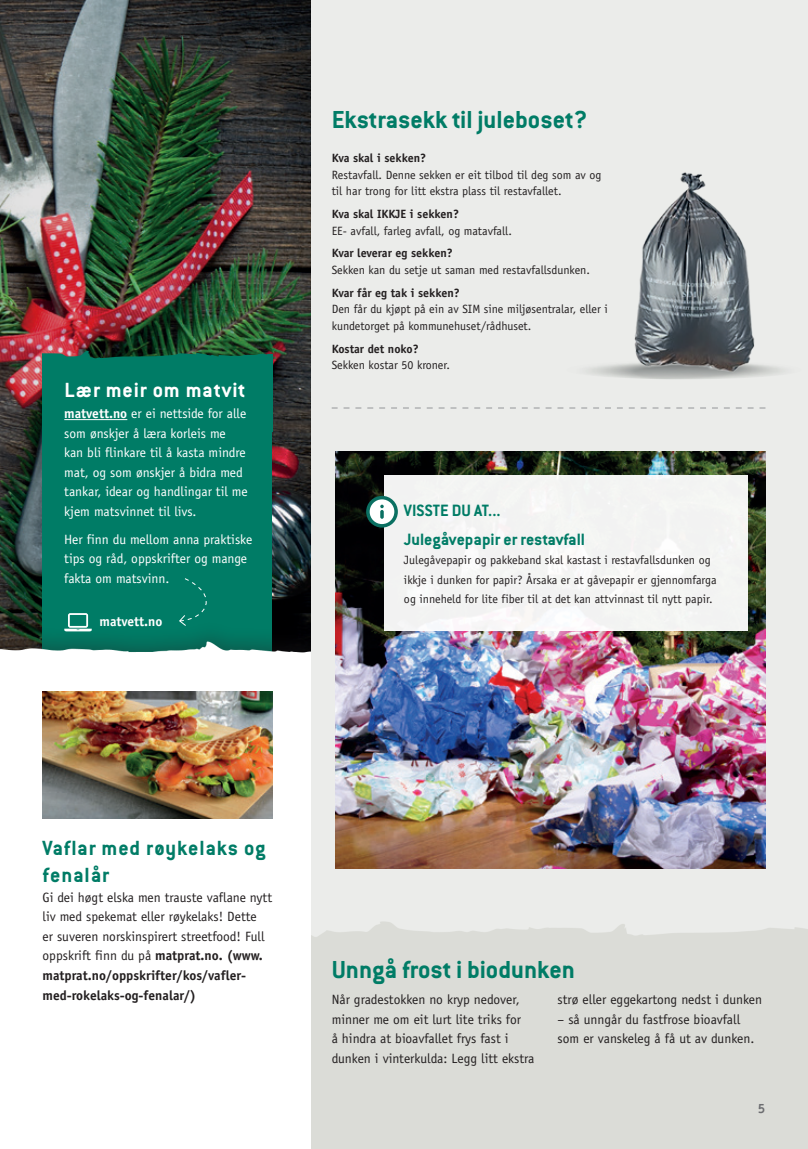
<style>
.page{position:relative;width:808px;height:1149px;background:#fff}
.page>*{position:absolute;margin:0;border:0;box-sizing:border-box;transform-origin:0 0}
.t1{font:700 27px "Conduit ITC";color:#007c66}
.t2{font:700 22.5px/27px "Conduit ITC";letter-spacing:.04em;color:#007c66}
.t3{font:700 22.5px "Conduit ITC";letter-spacing:.04em;color:#fff}
.t4{font:700 18px/28px "Conduit ITC";color:#007c66}
.t5{font:13.5px/19.5px "Officina Sans";color:#231f20}
.t6{font:13.5px/19.5px "Officina Sans";color:#fff}
.t7{font:700 13.5px "Officina Sans";color:#fff}
.t8{font:700 13.5px "Officina Sans";color:#6c6d70}
.t9{font:12px/16.5px "Officina Sans";color:#231f20}
.t10{font:700 12px "Officina Sans";color:#231f20}
.s1{font-weight:700}
</style>
<div class="page">
<div style="left:310px;top:935px;width:498px;height:213px;background:#dbdcd7"></div>
<div style="left:310px;top:0;width:498px;height:945px;background:#ebecea"></div>
<img style="left:256px;top:0;width:54px;height:621px">
<img style="left:310px;top:906px;width:498px;height:112px">
<img style="left:0;top:0;width:256px;height:621px">
<div style="left:43px;top:401px;width:229px;height:299px;background:#007c66"></div>
<img style="left:0;top:621px;width:310px;height:125px">
<img style="left:335px;top:452px;width:430px;height:416px">
<div style="left:385px;top:475px;width:363px;height:156px;background:#f3f4f3"></div>
<img style="left:43px;top:340px;width:229px;height:81px">
<hr style="left:64px;top:419px;width:63px;height:1px;background:#fff">
<svg style="left:64px;top:613px;width:28px;height:18px"></svg>
<svg style="left:178px;top:578px;width:41px;height:48px"></svg>
<img style="left:43px;top:691px;width:229px;height:127px">
<img style="left:622px;top:172px;width:143px;height:203px">
<svg style="left:332px;top:407px;width:433px;height:1px"></svg>
<svg style="left:366px;top:495px;width:32px;height:32px"></svg>
<h2 class="t3" style="left:65px;top:376px;width:182px">Lær meir om matvit</h2>
<p class="t6" style="left:64px;top:404px;width:185px"><span class="s1">matvett.no</span> er ei nettside for alle som ønskjer å læra korleis me kan bli flinkare til å kasta mindre mat, og som ønskjer å bidra med tankar, idear og handlingar til me kjem matsvinnet til livs.</p>
<p class="t6" style="left:64px;top:529px;width:189px">Her finn du mellom anna praktiske tips og råd, oppskrifter og mange fakta om matsvinn.</p>
<p class="t7" style="left:99px;top:613px;width:64px">matvett.no</p>
<h1 class="t1" style="left:332px;top:103px;width:257px">Ekstrasekk til juleboset?</h1>
<p class="t10" style="left:332px;top:150px;width:96px">Kva skal i sekken?</p>
<p class="t9" style="left:332px;top:166px;width:271px">Restavfall. Denne sekken er eit tilbod til deg som av og til har trong for litt ekstra plass til restavfallet.</p>
<p class="t10" style="left:332px;top:206px;width:129px">Kva skal IKKJE i sekken?</p>
<p class="t9" style="left:332px;top:222px;width:182px">EE- avfall, farleg avfall, og matavfall.</p>
<p class="t10" style="left:332px;top:246px;width:123px">Kvar leverar eg sekken?</p>
<p class="t9" style="left:332px;top:261px;width:260px">Sekken kan du setje ut saman med restavfallsdunken.</p>
<p class="t10" style="left:332px;top:285px;width:130px">Kvar får eg tak i sekken?</p>
<p class="t9" style="left:332px;top:301px;width:278px">Den får du kjøpt på ein av SIM sine miljøsentralar, eller i kundetorget på kommunehuset/rådhuset.</p>
<p class="t10" style="left:332px;top:341px;width:89px">Kostar det noko?</p>
<p class="t9" style="left:332px;top:357px;width:120px">Sekken kostar 50 kroner.</p>
<h3 class="t4" style="left:404px;top:496px;width:183px">VISSTE DU AT...<br>Julegåvepapir er restavfall</h3>
<p class="t9" style="left:404px;top:550px;width:314px;line-height:19.5px">Julegåvepapir og pakkeband skal kastast i restavfallsdunken og ikkje i dunken for papir? Årsaka er at gåvepapir er gjennomfarga og inneheld for lite fiber til at det kan attvinnast til nytt papir.</p>
<h2 class="t2" style="left:43px;top:834px;width:225px">Vaflar med røykelaks og fenalår</h2>
<p class="t5" style="left:43px;top:887px;width:231px">Gi dei høgt elska men trauste vaflane nytt liv med spekemat eller røykelaks! Dette<br>er suveren norskinspirert streetfood! Full oppskrift finn du på <span class="s1">matprat.no. (www. matprat.no/oppskrifter/kos/vafler&shy;med-rokelaks-og-fenalar/)</span></p>
<h1 class="t1" style="left:332px;top:953px;width:245px">Unngå frost i biodunken</h1>
<p class="t5" style="left:332px;top:989px;width:204px">Når gradestokken no kryp nedover, minner me om eit lurt lite triks for<br>å hindra at bioavfallet frys fast i dunken i vinterkulda: Legg litt ekstra</p>
<p class="t5" style="left:558px;top:989px;width:206px">strø eller eggekartong nedst i dunken</p>
<p class="t5" style="left:558px;top:1009px;width:198px">– så unngår du fastfrose bioavfall som er vanskeleg å få ut av dunken.</p>
<p class="t8" style="left:758px;top:1099px;width:9px">5</p>
</div>
